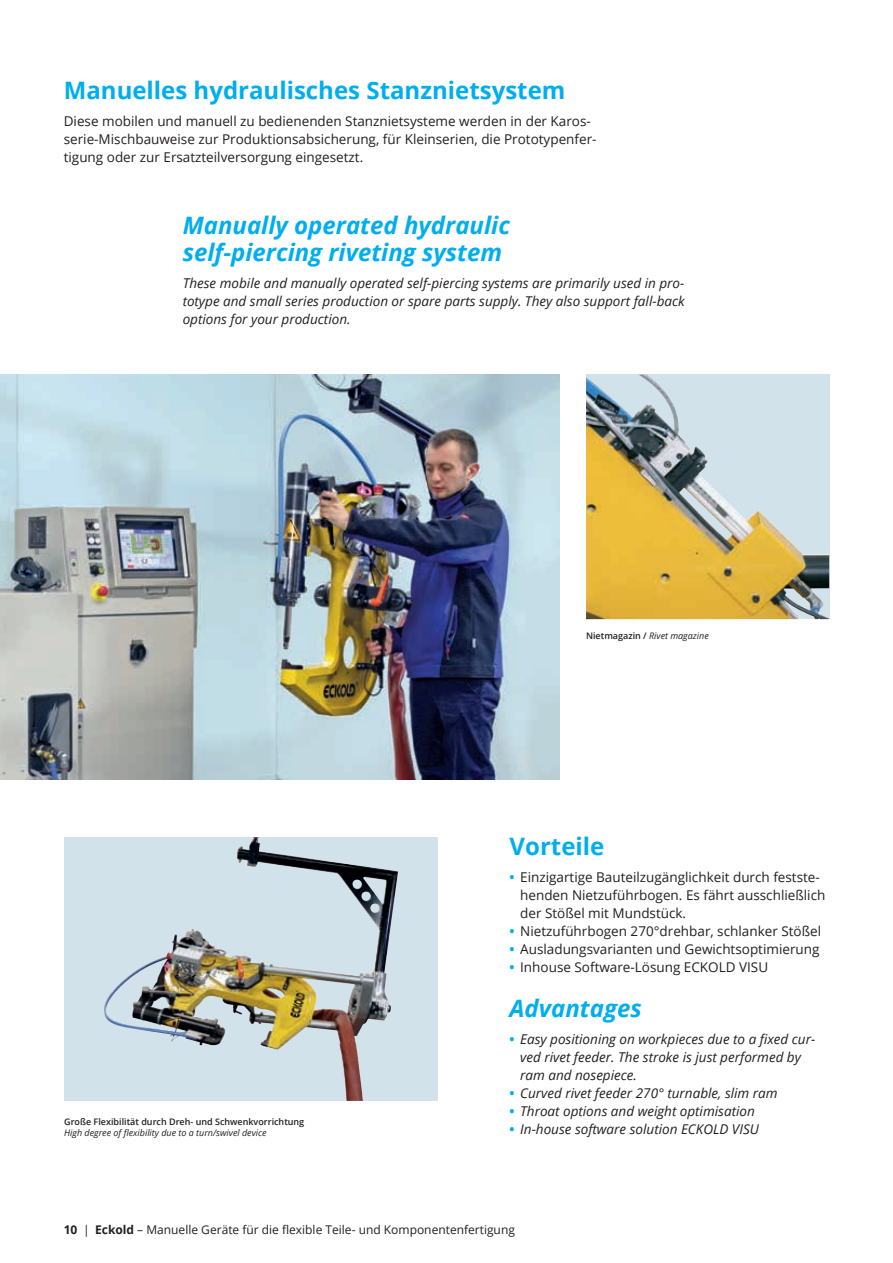
<style>
.page{position:relative;width:893px;height:1263px;background:#fff}
.page>*{position:absolute;margin:0;border:0;box-sizing:border-box;transform-origin:0 0}
.t1{font:italic 700 24px/27px "Open Sans";color:#00aeef}
.t2{font:700 24px "Open Sans";color:#00aeef}
.t3{font:13.5px/18px "Open Sans";color:#231f20}
.t4{font:italic 13.5px/18px "Open Sans";color:#231f20;text-align:justify}
.t5{font:12px "Open Sans";color:#231f20}
.t6{font:italic 9px "Open Sans";color:#231f20}
.t7{font:600 9px "Open Sans";color:#231f20}
.s1{font-weight:600;font-style:normal}
.s2{font-weight:700;color:#00aeef}
.s3{font-weight:700;font-style:normal;color:#00aeef}
.s4{font-weight:700}
</style>
<div class="page">
<img style="left:0;top:375px;width:560px;height:405px">
<svg style="left:64px;top:837px;width:374px;height:264px;background:#bfcacc"></svg>
<img style="left:236px;top:837px;width:78px;height:33px">
<svg style="left:586px;top:375px;width:243px;height:244px;background:#c9bd8c"></svg>
<img style="left:604px;top:375px;width:70px;height:55px">
<h1 class="t2" style="left:64px;top:74px;width:503px">Manuelles hydraulisches Stanznietsystem</h1>
<p class="t3" style="left:64px;top:112px;width:534px">Diese mobilen und manuell zu bedienenden Stanznietsysteme werden in der Karos&shy;serie-Mischbauweise zur Produktionsabsicherung, für Kleinserien, die Prototypenfer&shy;tigung oder zur Ersatzteilversorgung eingesetzt.</p>
<h1 class="t1" style="left:183px;top:211px;width:329px">Manually operated hydraulic self-piercing riveting system</h1>
<p class="t4" style="left:183px;top:274px;width:504px">These mobile and manually operated self-piercing systems are primarily used in pro&shy;totype and small series production or spare parts supply. They also support fall-back options for your production.</p>
<p class="t6" style="left:586px;top:630px;width:124px"><span class="s1">Nietmagazin /</span> Rivet magazine</p>
<h1 class="t2" style="left:510px;top:830px;width:96px">Vorteile</h1>
<p class="t3" style="left:520px;top:868px;width:307px;text-indent:-11px"><span class="s2">•</span> Einzigartige Bauteilzugänglichkeit durch festste&shy;henden Nietzuführbogen. Es fährt ausschließlich der Stößel mit Mundstück.</p>
<p class="t3" style="left:510px;top:922px;width:313px"><span class="s2">•</span> Nietzuführbogen 270°drehbar, schlanker Stößel</p>
<p class="t3" style="left:510px;top:940px;width:311px"><span class="s2">•</span> Ausladungsvarianten und Gewichtsoptimierung</p>
<p class="t3" style="left:510px;top:958px;width:260px"><span class="s2">•</span> Inhouse Software-Lösung ECKOLD VISU</p>
<p class="t7" style="left:64px;top:1116px;width:242px">Große Flexibilität durch Dreh- und Schwenkvorrichtung</p>
<p class="t6" style="left:64px;top:1127px;width:204px">High degree of flexibility due to a turn/swivel device</p>
<h1 class="t1" style="left:510px;top:994px;width:134px">Advantages</h1>
<p class="t4" style="left:520px;top:1030px;width:297px;text-align:left;text-indent:-11px"><span class="s3">•</span> Easy positioning on workpieces due to a fixed cur&shy;ved rivet feeder. The stroke is just performed by ram and nosepiece.</p>
<p class="t4" style="left:510px;top:1084px;width:270px"><span class="s3">•</span> Curved rivet feeder 270° turnable, slim ram</p>
<p class="t4" style="left:510px;top:1102px;width:247px"><span class="s3">•</span> Throat options and weight optimisation</p>
<p class="t4" style="left:510px;top:1120px;width:251px"><span class="s3">•</span> In-house software solution ECKOLD VISU</p>
<p class="t5" style="left:64px;top:1221px;width:453px"><span class="s4">10</span> | <span class="s4">Eckold</span> – Manuelle Geräte für die flexible Teile- und Komponentenfertigung</p>
</div>
